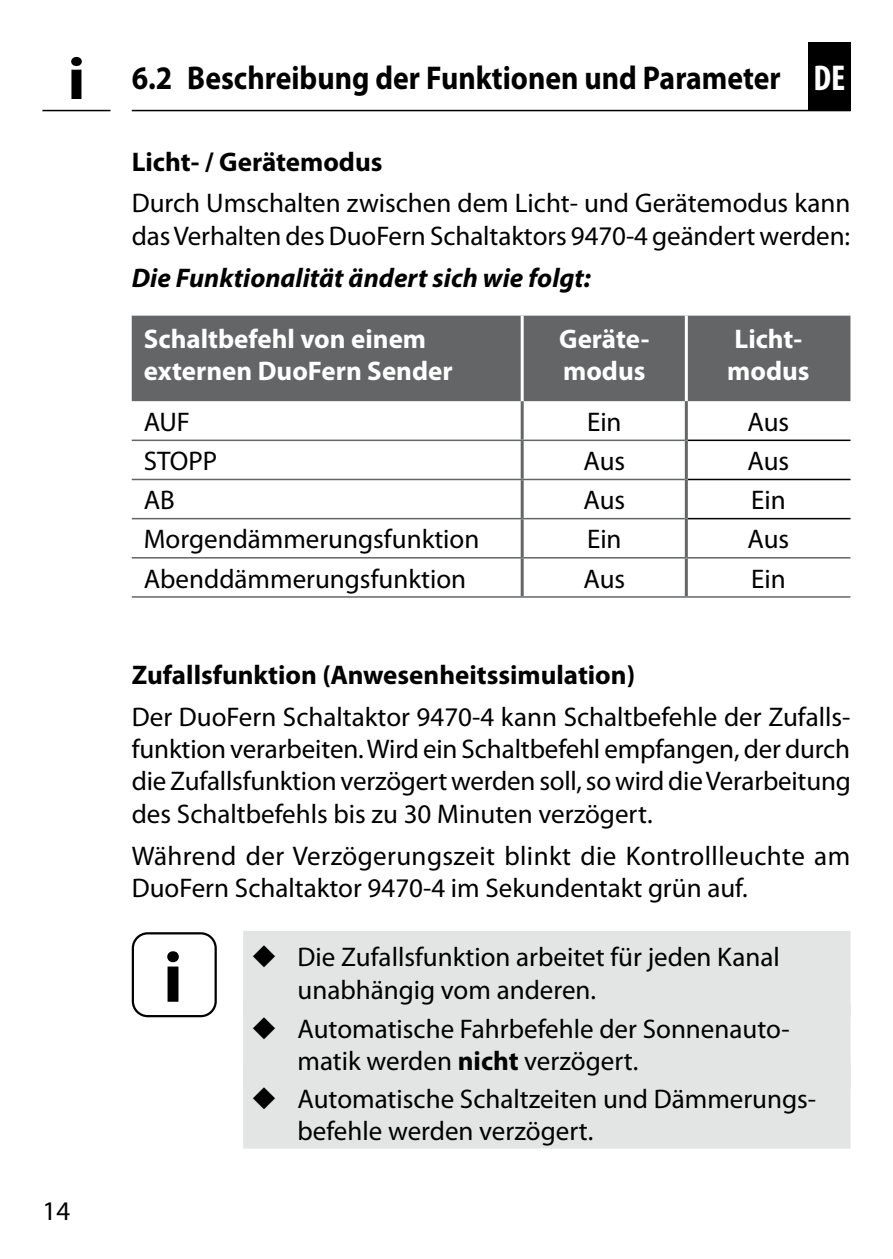
<style>
.page{position:relative;width:893px;height:1259px;background:#fff}
.page>*{position:absolute;margin:0;border:0;box-sizing:border-box;transform-origin:0 0}
.t1{font:700 72px "Myriad Pro";color:#000}
.t2{font:700 condensed 36px "Myriad Pro";color:#fff}
.t3{font:700 33px "Myriad Pro";color:#000;scale:.9 1}
.t4{font:27px/32.4px "Myriad Pro";color:#000}
.t5{font:700 27px/32.4px "Myriad Pro";color:#fff}
.t6{font:700 27px "Myriad Pro";color:#000}
.t7{font:italic 700 27px "Myriad Pro";color:#000}
.s1{font-size:60px}
.s2{font-weight:700}
</style>
<div class="page">
<div style="left:808px;top:42px;width:42px;height:69px;background:#000"></div>
<div style="left:132px;top:316px;width:718px;height:85px;background:#646567"></div>
<hr style="left:688px;top:439px;width:162px;height:2px;background:#000">
<hr style="left:688px;top:479px;width:162px;height:1px;background:#000">
<hr style="left:688px;top:518px;width:162px;height:1px;background:#000">
<hr style="left:685px;top:316px;width:3px;height:85px;background:#fff">
<hr style="left:521px;top:401px;width:3px;height:38px;background:#646567">
<hr style="left:685px;top:401px;width:3px;height:39px;background:#646567">
<hr style="left:521px;top:441px;width:3px;height:38px;background:#646567">
<hr style="left:685px;top:440px;width:3px;height:39px;background:#646567">
<hr style="left:521px;top:480px;width:3px;height:38px;background:#646567">
<hr style="left:685px;top:479px;width:3px;height:39px;background:#646567">
<hr style="left:521px;top:519px;width:3px;height:38px;background:#646567">
<hr style="left:685px;top:518px;width:3px;height:39px;background:#646567">
<hr style="left:132px;top:439px;width:390px;height:2px;background:#646567">
<hr style="left:522px;top:439px;width:163px;height:2px;background:#646567">
<hr style="left:132px;top:479px;width:390px;height:1px;background:#646567">
<hr style="left:522px;top:479px;width:163px;height:1px;background:#646567">
<hr style="left:132px;top:518px;width:390px;height:1px;background:#646567">
<hr style="left:522px;top:518px;width:163px;height:1px;background:#646567">
<hr style="left:132px;top:557px;width:390px;height:1px;background:#646567">
<hr style="left:522px;top:557px;width:164px;height:1px;background:#646567">
<hr style="left:686px;top:557px;width:164px;height:1px;background:#646567">
<hr style="left:132px;top:596px;width:390px;height:2px;background:#646567">
<hr style="left:522px;top:596px;width:164px;height:2px;background:#646567">
<hr style="left:686px;top:596px;width:164px;height:2px;background:#646567">
<hr style="left:521px;top:558px;width:3px;height:38px;background:#646567">
<hr style="left:685px;top:558px;width:3px;height:38px;background:#646567">
<hr style="left:521px;top:316px;width:3px;height:85px;background:#fff">
<hr style="left:132px;top:110px;width:719px;height:1px;background:#000">
<hr style="left:42px;top:110px;width:68px;height:1px;background:#000">
<div style="left:243px;top:931px;width:607px;height:86px;background:#e3e4e4"></div>
<div style="left:243px;top:1002px;width:607px;height:87px;background:#e3e4e4"></div>
<div style="left:243px;top:1062px;width:607px;height:86px;background:#e3e4e4"></div>
<div style="left:132px;top:932px;width:85px;height:85px;border:2px solid #000;border-radius:15px"></div>
<p class="t3" style="left:67px;top:59px;width:794px"><span class="s1">i</span> 6.2 Beschreibung der Funktionen und Parameter</p>
<h2 class="t2" style="left:813px;top:58px;width:33px">DE</h2>
<p class="t6" style="left:132px;top:146px;width:252px">Licht- / Gerätemodus</p>
<p class="t4" style="left:132px;top:188px;width:720px">Durch Umschalten zwischen dem Licht- und Gerätemodus kann das Verhalten des DuoFern Schaltaktors 9470-4 geändert werden:</p>
<p class="t7" style="left:132px;top:260px;width:461px">Die Funktionalität ändert sich wie folgt:</p>
<p class="t5" style="left:144px;top:323px;width:310px">Schaltbefehl von einem externen DuoFern Sender</p>
<p class="t5" style="left:559px;top:323px;width:92px">Geräte&shy;modus</p>
<p class="t5" style="left:727px;top:323px;width:84px">Licht&shy;modus</p>
<p class="t4" style="left:144px;top:406px;width:48px">AUF</p>
<p class="t4" style="left:587px;top:406px;width:36px">Ein</p>
<p class="t4" style="left:747px;top:406px;width:43px">Aus</p>
<p class="t4" style="left:144px;top:445px;width:75px">STOPP</p>
<p class="t4" style="left:583px;top:445px;width:43px">Aus</p>
<p class="t4" style="left:747px;top:445px;width:43px">Aus</p>
<p class="t4" style="left:144px;top:484px;width:33px">AB</p>
<p class="t4" style="left:583px;top:484px;width:43px">Aus</p>
<p class="t4" style="left:751px;top:484px;width:36px">Ein</p>
<p class="t4" style="left:144px;top:523px;width:337px">Morgendämmerungsfunktion</p>
<p class="t4" style="left:587px;top:523px;width:36px">Ein</p>
<p class="t4" style="left:747px;top:523px;width:43px">Aus</p>
<p class="t4" style="left:144px;top:563px;width:324px">Abenddämmerungsfunktion</p>
<p class="t4" style="left:583px;top:563px;width:43px">Aus</p>
<p class="t4" style="left:751px;top:563px;width:36px">Ein</p>
<p class="t6" style="left:132px;top:659px;width:505px">Zufallsfunktion (Anwesenheitssimulation)</p>
<p class="t4" style="left:132px;top:701px;width:721px;text-align:justify">Der DuoFern Schaltaktor 9470-4 kann Schaltbefehle der Zufalls&shy;funktion verarbeiten. Wird ein Schaltbefehl empfangen, der durch die Zufallsfunktion verzögert werden soll, so wird die Verarbeitung des Schaltbefehls bis zu 30 Minuten verzögert.</p>
<p class="t4" style="left:132px;top:840px;width:720px">Während der Verzögerungszeit blinkt die Kontrollleuchte am<br>DuoFern Schaltaktor 9470-4 im Sekundentakt grün auf.</p>
<p class="t4" style="left:43px;top:1195px;width:29px">14</p>
<h1 class="t1" style="left:163px;top:937px;width:21px">i</h1>
<p class="t4" style="left:298px;top:941px;width:484px;text-indent:-47px">◆ Die Zufallsfunktion arbeitet für jeden Kanal unabhängig vom anderen.</p>
<p class="t4" style="left:298px;top:1013px;width:494px;text-indent:-47px">◆ Automatische Fahrbefehle der Sonnenauto&shy;matik werden <span class="s2">nicht</span> verzögert.</p>
<p class="t4" style="left:298px;top:1083px;width:520px;text-indent:-47px">◆ Automatische Schaltzeiten und Dämmerungs&shy;befehle werden verzögert.</p>
</div>
